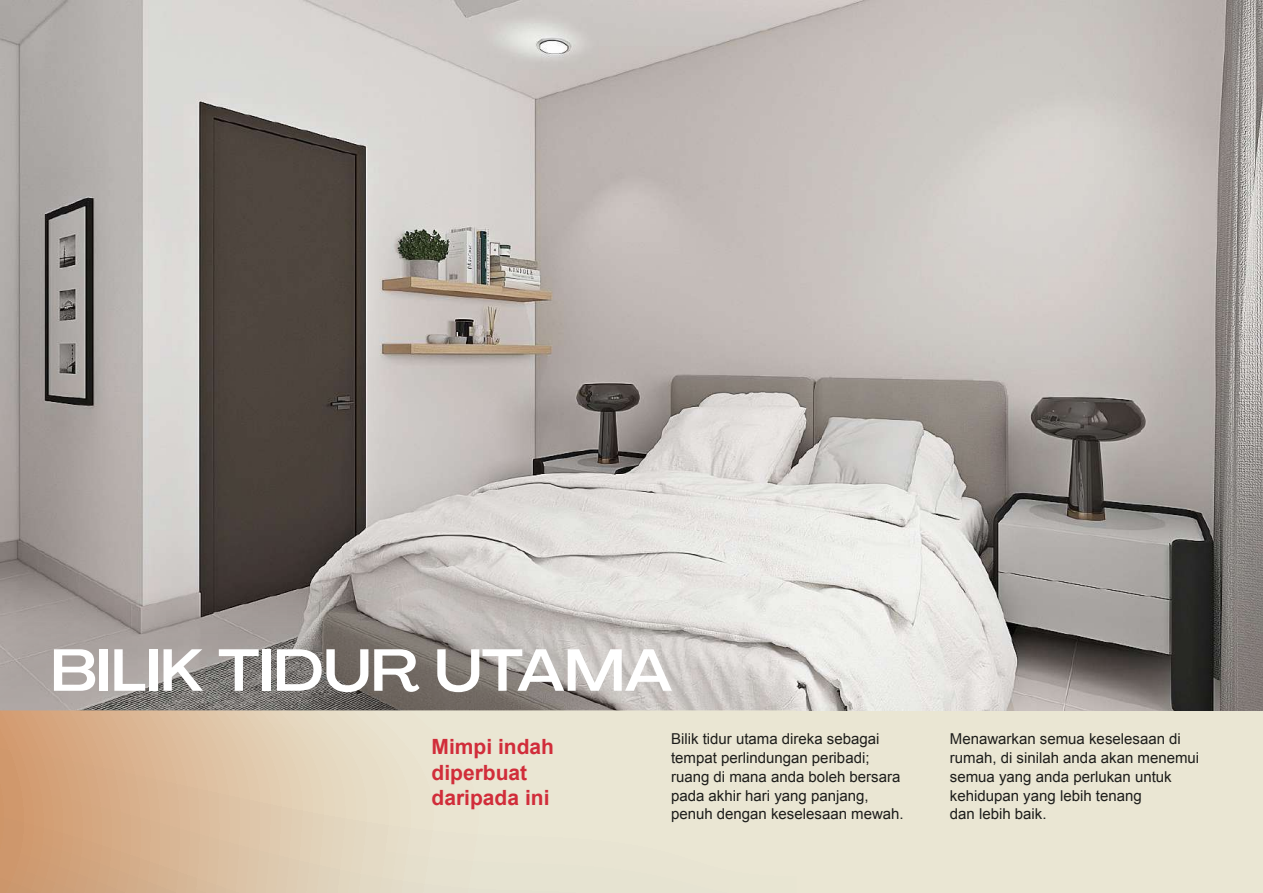
<style>
.page{position:relative;width:1263px;height:893px;background:#fff}
.page>*{position:absolute;margin:0;border:0;box-sizing:border-box;transform-origin:0 0}
.t1{font:58.5px "Agrandir Variable";color:#fff}
.t2{font:700 21px/25.2px "Arial";color:#d12d3a}
.t3{font:15px/18.8px "Arial";color:#1d1d1b}
</style>
<div class="page">
<div style="left:796px;top:710px;width:467px;height:183px;background:#eae6d3"></div>
<img style="left:0;top:0;width:1263px;height:710px">
<img style="left:0;top:552px;width:632px;height:158px">
<svg style="left:0;top:710px;width:796px;height:183px;background:#e2d0b7"></svg>
<h1 class="t1" style="left:51px;top:635px;width:623px">BILIK TIDUR UTAMA</h1>
<h2 class="t2" style="left:432px;top:735px;width:124px">Mimpi indah diperbuat daripada ini</h2>
<p class="t3" style="left:671px;top:730px;width:234px">Bilik tidur utama direka sebagai tempat perlindungan peribadi; ruang di mana anda boleh bersara pada akhir hari yang panjang, penuh dengan keselesaan mewah.</p>
<p class="t3" style="left:950px;top:730px;width:251px">Menawarkan semua keselesaan di rumah, di sinilah anda akan menemui semua yang anda perlukan untuk kehidupan yang lebih tenang<br>dan lebih baik.</p>
</div>
